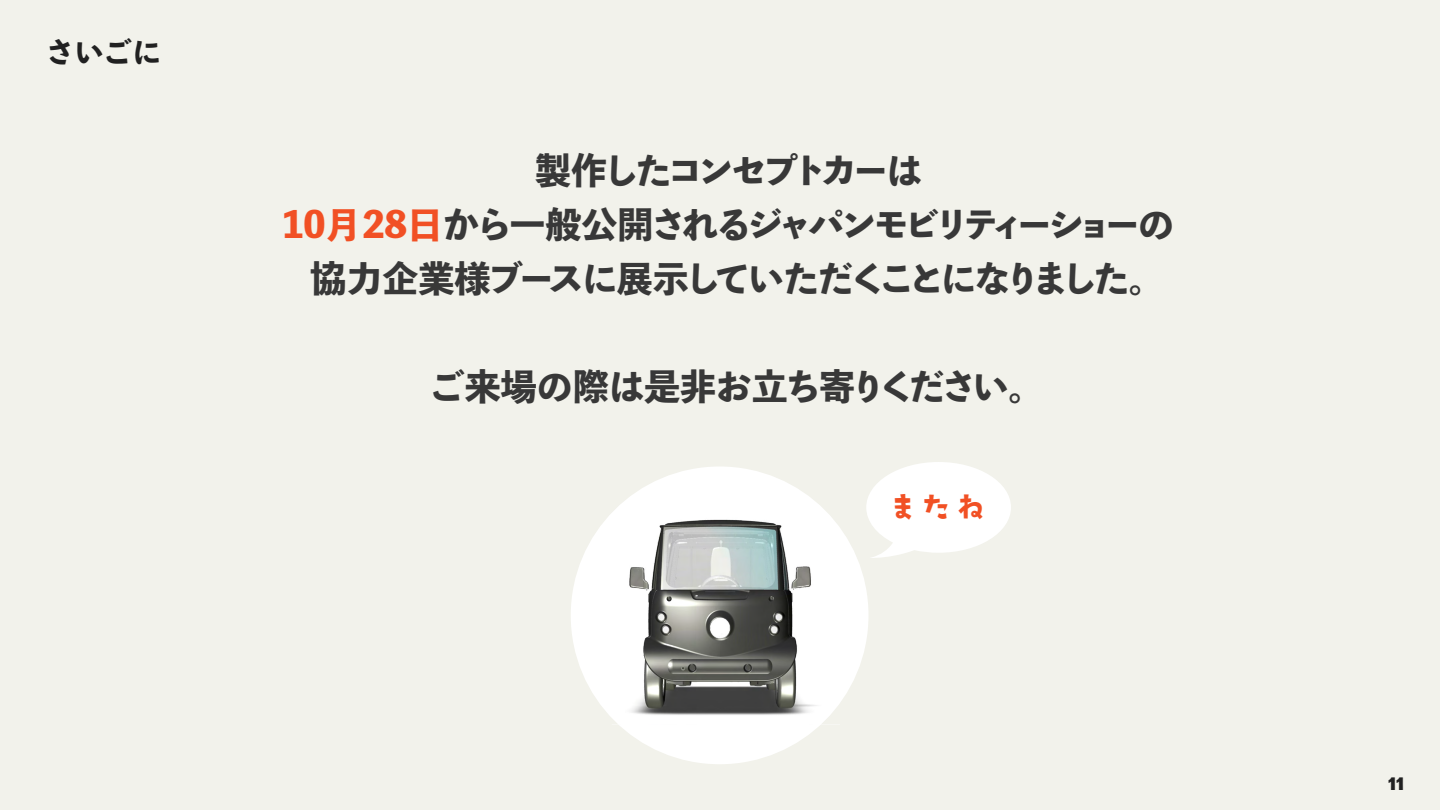
<style>
.page{position:relative;width:1440px;height:810px;background:#f2f2eb}
.page>*{position:absolute;margin:0;border:0;box-sizing:border-box;transform-origin:0 0}
.t1{font:36px/54px "Toppan Bunkyu Midashi Go Std N EB";letter-spacing:-.09em;color:#383838;text-align:center}
.t2{font:36px "Toppan Bunkyu Midashi Go Std N EB";letter-spacing:-.02em;color:#383838}
.t3{font:35.17px "AB kirigirisu";color:#f15024}
.t4{font:29.03px "Toppan Bunkyu Midashi Go Std N EB";color:#212121}
.t5{font:900 18px "Forma DJR Text";color:#212121}
.s1{color:#f15024}
</style>
<div class="page">
<div style="left:571px;top:466px;width:297px;height:298px;background:#fff;border-radius:50%"></div>
<img style="left:600px;top:500px;width:240px;height:225px">
<svg style="left:866px;top:462px;width:145px;height:96px"></svg>
<p class="t4" style="left:45px;top:29px;width:118px">さいごに</p>
<p class="t1" style="left:283px;top:142px;width:893px">製作したコンセプトカーは<br><span class="s1">10月28日</span>から一般公開されるジャパンモビリティーショーの協力企業様ブースに展示していただくことになりました。</p>
<p class="t2" style="left:429px;top:359px;width:617px">ご来場の際は是非お立ち寄りください。</p>
<p class="t3" style="left:886px;top:490px;width:103px">またね</p>
<p class="t5" style="left:1388px;top:769px;width:17px">11</p>
</div>
